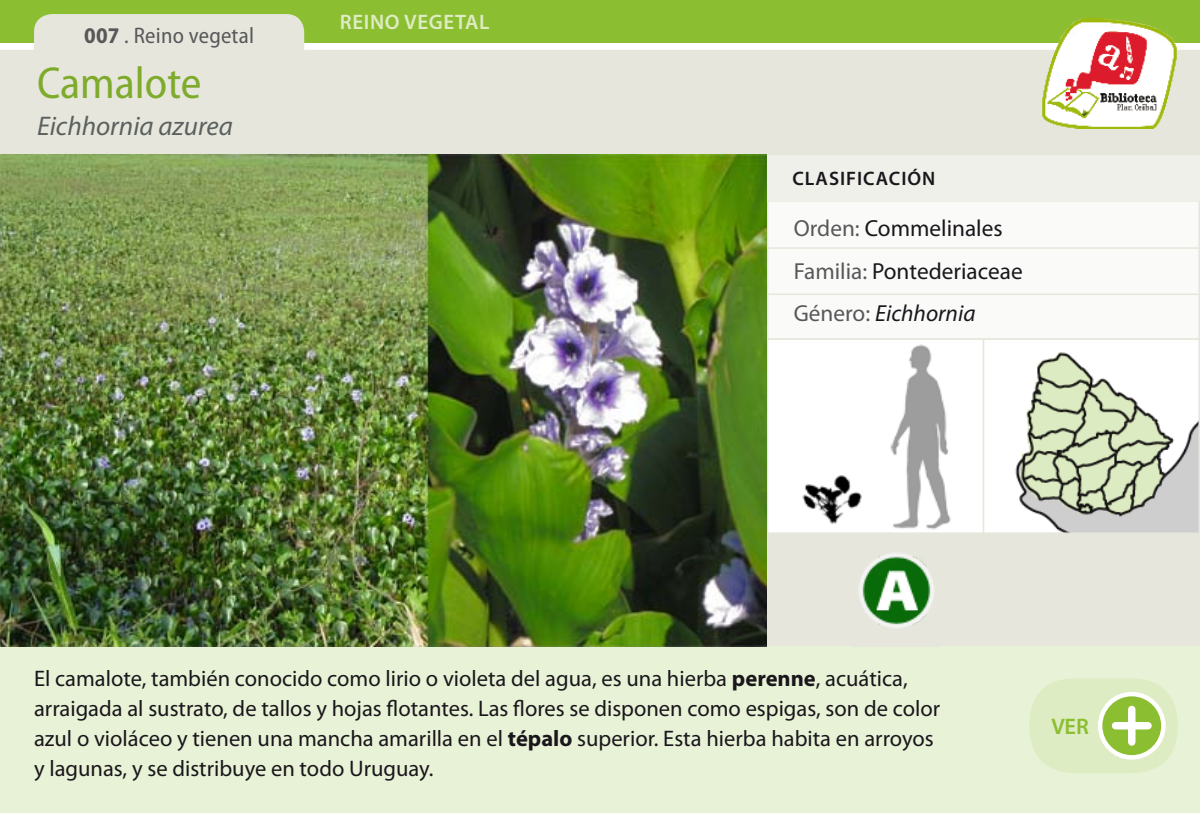
<style>
.page{position:relative;width:1200px;height:813px;background:#fff}
.page>*{position:absolute;margin:0;border:0;box-sizing:border-box;transform-origin:0 0}
.t1{font:semi-condensed 45px "Myriad Pro";color:#8cbe32}
.t2{font:italic 27px "Myriad Pro";color:#646c6e}
.t3{font:23.25px/42.5px "Myriad Pro";color:#1a171c}
.t4{font:22.5px/30px "Myriad Pro";color:#1a171c}
.t5{font:semi-condensed 22.5px "Myriad Pro";letter-spacing:.01em;color:#58585a}
.t6{font:600 22.5px "Myriad Pro";color:#8cbe32}
.t7{font:600 21px "Myriad Pro";letter-spacing:.03em;color:#ddecc2}
.t8{font:600 19.5px "Myriad Pro";letter-spacing:.05em;color:#1a171c}
.s1{font-weight:700}
.s2{color:#58585a}
.s3{font-style:italic}
</style>
<div class="page">
<div style="left:0;top:0;width:1199px;height:43px;background:#8cbe32"></div>
<svg style="left:0;top:14px;width:1199px;height:141px;fill:#e6e6dc"></svg>
<div style="left:766px;top:533px;width:433px;height:112px;background:#e6e6dc"></div>
<div style="left:0;top:645px;width:1199px;height:167px;background:#e8f2d6"></div>
<img style="left:1040px;top:18px;width:137px;height:110px">
<div style="left:1028px;top:678px;width:149px;height:94px;background:#ddecc2;border-radius:47px"></div>
<svg style="left:1099px;top:693px;width:64px;height:64px;background:#9fc954"></svg>
<div style="left:1097px;top:691px;width:68px;height:68px;border:4px solid #fff;border-radius:50%"></div>
<div style="left:1127px;top:709px;width:8px;height:32px;background:#fff"></div>
<div style="left:1115px;top:721px;width:32px;height:8px;background:#fff"></div>
<img style="left:1015px;top:352px;width:181px;height:178px">
<div style="left:982px;top:338px;width:217px;height:195px;border:2px solid #e6e6dc"></div>
<svg style="left:802px;top:344px;width:149px;height:186px"></svg>
<div style="left:766px;top:338px;width:217px;height:195px;border:2px solid #e6e6dc"></div>
<div style="left:767px;top:201px;width:431px;height:138px;background:#fafaf8"></div>
<hr style="left:768px;top:247px;width:430px;height:2px;background:#e6e6dc">
<hr style="left:768px;top:293px;width:430px;height:2px;background:#e6e6dc">
<div style="left:766px;top:200px;width:433px;height:139px;border:2px solid #e6e6dc"></div>
<img style="left:859px;top:553px;width:75px;height:75px">
<div style="left:766px;top:155px;width:433px;height:45px;background:#f0f0ea"></div>
<img style="left:0;top:155px;width:766px;height:490px">
<p class="t5" style="left:84px;top:21px;width:171px"><span class="s1">007</span> . Reino vegetal</p>
<h1 class="t1" style="left:37px;top:56px;width:166px">Camalote</h1>
<p class="t2" style="left:37px;top:109px;width:197px">Eichhornia azurea</p>
<p class="t7" style="left:340px;top:9px;width:151px">REINO VEGETAL</p>
<p class="t8" style="left:792px;top:166px;width:141px">CLASIFICACIÓN</p>
<p class="t3" style="left:793px;top:206px;width:230px"><span class="s2">Orden:</span> Commelinales<br><span class="s2">Familia:</span> Pontederiaceae<br><span class="s2">Género:</span> <span class="s3">Eichhornia</span></p>
<p class="t4" style="left:34px;top:662px;width:907px">El camalote, también conocido como lirio o violeta del agua, es una hierba <span class="s1">perenne</span>, acuática, arraigada al sustrato, de tallos y hojas flotantes. Las flores se disponen como espigas, son de color azul o violáceo y tienen una mancha amarilla en el <span class="s1">tépalo</span> superior. Esta hierba habita en arroyos y lagunas, y se distribuye en todo Uruguay.</p>
<p class="t6" style="left:1051px;top:712px;width:14px">VER</p>
</div>
